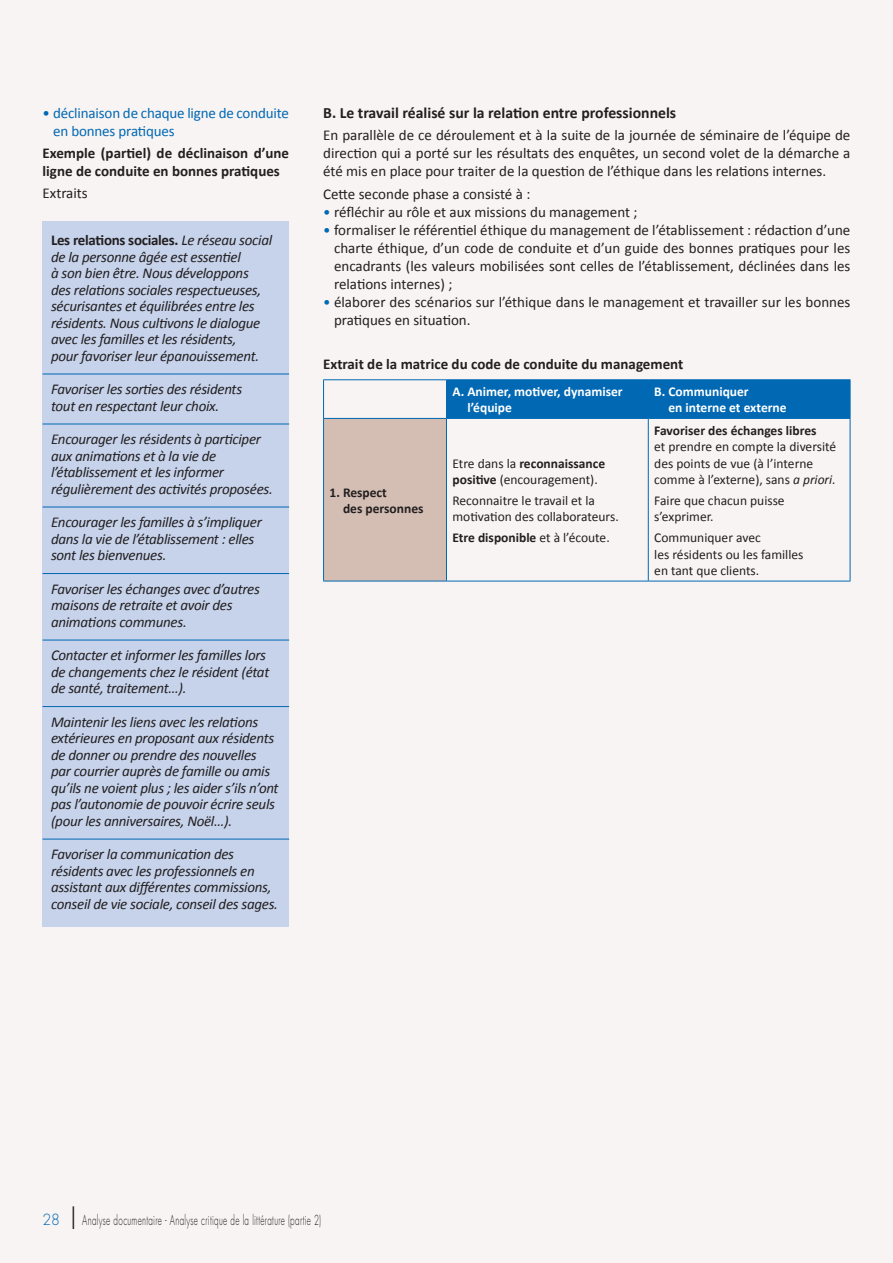
<style>
.page{position:relative;width:893px;height:1263px;background:#f7f4f3}
.page>*{position:absolute;margin:0;border:0;box-sizing:border-box;transform-origin:0 0}
.t1{font:700 15.75px "Calibri";color:#231f20}
.t2{font:italic 15px/16.5px "Calibri";letter-spacing:-.02em;color:#231f20}
.t3{font:15px/18px "Calibri";color:#231f20;text-align:justify}
.t4{font:700 15px/18px "Calibri";color:#231f20}
.t5{font:15px/18px "Calibri";letter-spacing:-.01em;color:#0168b3}
.t6{font:300 15px "Futura";color:#0168b3;scale:.95 1}
.t7{font:13.5px/16.5px "Calibri";color:#231f20}
.t8{font:700 13.5px/16.5px "Calibri";color:#231f20}
.t9{font:700 13.5px/16.5px "Calibri";color:#fff}
.t10{font:300 13.5px "Futura";letter-spacing:.04em;color:#231f20;scale:.6 1}
.s1{font-weight:700;font-style:normal}
.s2{color:#0168b3}
.s3{font-weight:700}
.s4{font-weight:400}
.s5{font-style:italic}
.s6{font-size:30px;color:#231f20}
</style>
<div class="page">
<div style="left:43px;top:221px;width:246px;height:706px;background:#c6d3eb"></div>
<hr style="left:43px;top:374px;width:246px;height:1px;background:#0168b3">
<hr style="left:43px;top:424px;width:246px;height:1px;background:#0168b3">
<hr style="left:43px;top:507px;width:246px;height:1px;background:#0168b3">
<hr style="left:43px;top:573px;width:246px;height:1px;background:#0168b3">
<hr style="left:43px;top:640px;width:246px;height:1px;background:#0168b3">
<hr style="left:43px;top:706px;width:246px;height:1px;background:#0168b3">
<hr style="left:43px;top:839px;width:246px;height:1px;background:#0168b3">
<div style="left:447px;top:380px;width:403px;height:38px;background:#0168b3"></div>
<div style="left:324px;top:418px;width:122px;height:163px;background:#d4beb4"></div>
<hr style="left:323px;top:379px;width:123px;height:1px;background:#0168b3">
<hr style="left:323px;top:380px;width:1px;height:38px;background:#0168b3">
<hr style="left:446px;top:379px;width:202px;height:1px;background:#0168b3">
<hr style="left:446px;top:380px;width:1px;height:38px;background:#0168b3">
<hr style="left:648px;top:379px;width:202px;height:1px;background:#0168b3">
<hr style="left:648px;top:380px;width:1px;height:38px;background:#0168b3">
<hr style="left:850px;top:380px;width:1px;height:38px;background:#0168b3">
<hr style="left:323px;top:418px;width:123px;height:1px;background:#0168b3">
<hr style="left:323px;top:419px;width:1px;height:162px;background:#0168b3">
<hr style="left:446px;top:418px;width:202px;height:1px;background:#0168b3">
<hr style="left:446px;top:419px;width:1px;height:162px;background:#0168b3">
<hr style="left:648px;top:418px;width:202px;height:1px;background:#0168b3">
<hr style="left:648px;top:419px;width:1px;height:162px;background:#0168b3">
<hr style="left:850px;top:419px;width:1px;height:162px;background:#0168b3">
<hr style="left:323px;top:581px;width:123px;height:1px;background:#0168b3">
<hr style="left:446px;top:581px;width:202px;height:1px;background:#0168b3">
<hr style="left:648px;top:581px;width:202px;height:1px;background:#0168b3">
<p class="t5" style="left:53px;top:103px;width:237px;text-indent:-11px">• déclinaison de chaque ligne de conduite en bonnes pratiques</p>
<p class="t4" style="left:43px;top:143px;width:248px">Exemple (partiel) de déclinaison d’une ligne de conduite en bonnes pratiques</p>
<p class="t3" style="left:43px;top:183px;width:47px">Extraits</p>
<p class="t2" style="left:51px;top:231px;width:223px"><span class="s1">Les relations sociales.</span> Le réseau social de la personne âgée est essentiel<br>à son bien être. Nous développons des relations sociales respectueuses, sécurisantes et équilibrées entre les résidents. Nous cultivons le dialogue avec les familles et les résidents,<br>pour favoriser leur épanouissement.</p>
<p class="t2" style="left:51px;top:380px;width:193px">Favoriser les sorties des résidents tout en respectant leur choix.</p>
<p class="t2" style="left:51px;top:430px;width:223px">Encourager les résidents à participer aux animations et à la vie de l’établissement et les informer régulièrement des activités proposées.</p>
<p class="t2" style="left:51px;top:513px;width:212px">Encourager les familles à s’impliquer dans la vie de l’établissement : elles sont les bienvenues.</p>
<p class="t2" style="left:51px;top:580px;width:210px">Favoriser les échanges avec d’autres maisons de retraite et avoir des animations communes.</p>
<p class="t2" style="left:51px;top:646px;width:220px">Contacter et informer les familles lors de changements chez le résident (état de santé, traitement…).</p>
<p class="t2" style="left:51px;top:713px;width:229px">Maintenir les liens avec les relations extérieures en proposant aux résidents de donner ou prendre des nouvelles par courrier auprès de famille ou amis qu’ils ne voient plus ; les aider s’ils n’ont pas l’autonomie de pouvoir écrire seuls (pour les anniversaires, Noël…).</p>
<p class="t2" style="left:51px;top:845px;width:228px">Favoriser la communication des résidents avec les professionnels en assistant aux différentes commissions, conseil de vie sociale, conseil des sages.</p>
<p class="t1" style="left:323px;top:103px;width:355px">B. Le travail réalisé sur la relation entre professionnels</p>
<p class="t3" style="left:323px;top:126px;width:529px">En parallèle de ce déroulement et à la suite de la journée de séminaire de l’équipe de direction qui a porté sur les résultats des enquêtes, un second volet de la démarche a été mis en place pour traiter de la question de l’éthique dans les relations internes.</p>
<p class="t3" style="left:323px;top:184px;width:209px">Cette seconde phase a consisté à :</p>
<p class="t3" style="left:323px;top:202px;width:316px"><span class="s2">•</span> réfléchir au rôle et aux missions du management ;</p>
<p class="t3" style="left:334px;top:220px;width:518px;text-indent:-11px"><span class="s2">•</span> formaliser le référentiel éthique du management de l’établissement : rédaction d’une charte éthique, d’un code de conduite et d’un guide des bonnes pratiques pour les encadrants (les valeurs mobilisées sont celles de l’établissement, déclinées dans les relations internes) ;</p>
<p class="t3" style="left:334px;top:292px;width:518px;text-indent:-11px"><span class="s2">•</span> élaborer des scénarios sur l’éthique dans le management et travailler sur les bonnes pratiques en situation.</p>
<p class="t4" style="left:323px;top:354px;width:362px">Extrait de la matrice du code de conduite du management</p>
<p class="t9" style="left:467px;top:383px;width:157px;text-indent:-15px">A. Animer, motiver, dynamiser l’équipe</p>
<p class="t9" style="left:668px;top:383px;width:120px;text-indent:-14px">B. Communiquer<br>en interne et externe</p>
<p class="t8" style="left:343px;top:483px;width:82px;text-indent:-14px">1. Respect<br>des personnes</p>
<p class="t7" style="left:452px;top:454px;width:154px">Etre dans la <span class="s3">reconnaissance positive</span> (encouragement).</p>
<p class="t7" style="left:452px;top:491px;width:168px">Reconnaitre le travail et la motivation des collaborateurs.</p>
<p class="t8" style="left:452px;top:529px;width:159px">Etre disponible <span class="s4">et à l’écoute.</span></p>
<p class="t8" style="left:654px;top:421px;width:164px">Favoriser des échanges libres</p>
<p class="t7" style="left:654px;top:438px;width:184px">et prendre en compte la diversité des points de vue (à l’interne comme à l’externe), sans <span class="s5">a priori.</span></p>
<p class="t7" style="left:654px;top:491px;width:132px">Faire que chacun puisse s’exprimer.</p>
<p class="t7" style="left:654px;top:529px;width:151px">Communiquer avec<br>les résidents ou les familles en tant que clients.</p>
<p class="t6" style="left:43px;top:1209px;width:37px">28 <span class="s6">I</span></p>
<p class="t10" style="left:82px;top:1211px;width:400px">Analyse documentaire - Analyse critique de la littérature (partie 2)</p>
</div>
